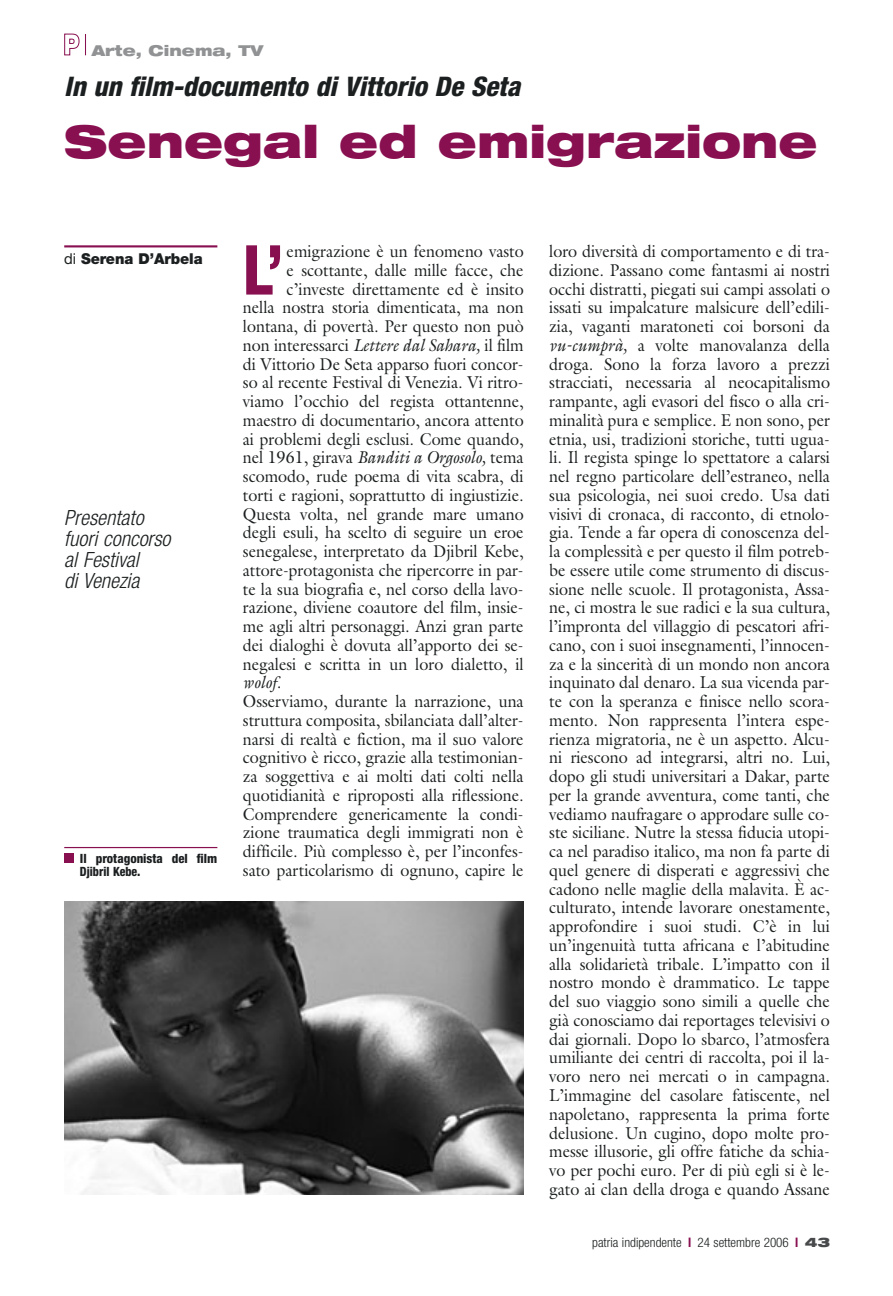
<style>
.page{position:relative;width:893px;height:1296px;background:#fff}
.page>*{position:absolute;margin:0;border:0;box-sizing:border-box;transform-origin:0 0}
.t1{font:800 condensed 69px "Helvetica Neue";color:#880f50;scale:.93 1}
.t2{font:900 expanded 45px "Helvetica Neue";color:#880f50}
.t3{font:italic 800 condensed 27px "Helvetica Neue";color:#1c1f20}
.t4{font:italic 300 condensed 21px/21px "Helvetica Neue";color:#1c1f20}
.t5{font:17.25px/18.8px "Galliard";color:#1c1f20;text-align:justify;scale:.93 1}
.t6{font:italic 17.25px "Galliard";color:#1c1f20;scale:.93 1}
.t7{font:900 15px "Helvetica Neue";letter-spacing:-.005em;color:#1c1f20}
.t8{font:900 expanded 15px "Helvetica Neue";color:#909293}
.t9{font:300 condensed 13.2px "Helvetica Neue";color:#1c1f20}
.t10{font:800 condensed 12.75px/12.8px "Helvetica Neue";color:#1c1f20}
.s1{font-weight:400}
.s2{font-style:italic}
.s3{font-weight:700;color:#880f50}
.s4{font-weight:900;font-stretch:expanded;color:#47494a}
</style>
<div class="page">
<svg style="left:64px;top:33px;width:22px;height:23px"></svg>
<hr style="left:64px;top:847px;width:153px;height:1px;background:#880f50">
<div style="left:64px;top:854px;width:9px;height:9px;background:#880f50"></div>
<hr style="left:64px;top:245px;width:153px;height:2px;background:#880f50">
<img style="left:64px;top:901px;width:459px;height:294px">
<p class="t8" style="left:92px;top:45px;width:173px">Arte, Cinema, TV</p>
<h3 class="t3" style="left:64px;top:77px;width:457px">In un film-documento di Vittorio De Seta</h3>
<h2 class="t2" style="left:64px;top:125px;width:755px">Senegal ed emigrazione</h2>
<p class="t7" style="left:64px;top:254px;width:140px"><span class="s1">di</span> Serena D’Arbela</p>
<p class="t4" style="left:64px;top:509px;width:108px">Presentato fuori concorso al Festival<br>di Venezia</p>
<p class="t10" style="left:80px;top:853px;width:139px">Il protagonista del film<br>Djibril Kebe.</p>
<p class="t5" style="left:243px;top:244px;width:303px;text-align:right">emigrazione è un fenomeno vasto<br>e scottante, dalle mille facce, che c’investe direttamente ed è insito<br>nella nostra storia dimenticata, ma non lontana, di povertà. Per questo non può non interessarci <span class="s2">Lettere dal Sahara,</span> il film di Vittorio De Seta apparso fuori concor&shy;so al recente Festival di Venezia. Vi ritro&shy;viamo l’occhio del regista ottantenne, maestro di documentario, ancora attento ai problemi degli esclusi. Come quando, nel 1961, girava <span class="s2">Banditi a Orgosolo,</span> tema scomodo, rude poema di vita scabra, di torti e ragioni, soprattutto di ingiustizie.<br>Questa volta, nel grande mare umano degli esuli, ha scelto di seguire un eroe senegalese, interpretato da Djibril Kebe, attore-protagonista che ripercorre in par&shy;te la sua biografia e, nel corso della lavo&shy;razione, diviene coautore del film, insie&shy;me agli altri personaggi. Anzi gran parte dei dialoghi è dovuta all’apporto dei se&shy;negalesi e scritta in un loro dialetto, il</p>
<p class="t6" style="left:243px;top:676px;width:43px">wolof.</p>
<p class="t5" style="left:243px;top:694px;width:303px">Osserviamo, durante la narrazione, una struttura composita, sbilanciata dall’alter&shy;narsi di realtà e fiction, ma il suo valore cognitivo è ricco, grazie alla testimonian&shy;za soggettiva e ai molti dati colti nella quotidianità e riproposti alla riflessione.<br>Comprendere genericamente la condi&shy;zione traumatica degli immigrati non è difficile. Più complesso è, per l’inconfes&shy;sato particolarismo di ognuno, capire le</p>
<h1 class="t1" style="left:243px;top:245px;width:45px">L’</h1>
<p class="t5" style="left:549px;top:244px;width:303px">loro diversità di comportamento e di tra&shy;dizione. Passano come fantasmi ai nostri occhi distratti, piegati sui campi assolati o issati su impalcature malsicure dell’edili&shy;zia, vaganti maratoneti coi borsoni da <span class="s2">vu-cumprà,</span> a volte manovalanza della droga. Sono la forza lavoro a prezzi stracciati, necessaria al neocapitalismo rampante, agli evasori del fisco o alla cri&shy;minalità pura e semplice. E non sono, per etnia, usi, tradizioni storiche, tutti ugua&shy;li. Il regista spinge lo spettatore a calarsi nel regno particolare dell’estraneo, nella sua psicologia, nei suoi credo. Usa dati visivi di cronaca, di racconto, di etnolo&shy;gia. Tende a far opera di conoscenza del&shy;la complessità e per questo il film potreb&shy;be essere utile come strumento di discus&shy;sione nelle scuole. Il protagonista, Assa&shy;ne, ci mostra le sue radici e la sua cultura, l’impronta del villaggio di pescatori afri&shy;cano, con i suoi insegnamenti, l’innocen&shy;za e la sincerità di un mondo non ancora inquinato dal denaro. La sua vicenda par&shy;te con la speranza e finisce nello scora&shy;mento. Non rappresenta l’intera espe&shy;rienza migratoria, ne è un aspetto. Alcu&shy;ni riescono ad integrarsi, altri no. Lui, dopo gli studi universitari a Dakar, parte per la grande avventura, come tanti, che vediamo naufragare o approdare sulle co&shy;ste siciliane. Nutre la stessa fiducia utopi&shy;ca nel paradiso italico, ma non fa parte di quel genere di disperati e aggressivi che cadono nelle maglie della malavita. È ac&shy;culturato, intende lavorare onestamente, approfondire i suoi studi. C’è in lui un’ingenuità tutta africana e l’abitudine alla solidarietà tribale. L’impatto con il nostro mondo è drammatico. Le tappe del suo viaggio sono simili a quelle che già conosciamo dai reportages televisivi o dai giornali. Dopo lo sbarco, l’atmosfera umiliante dei centri di raccolta, poi il la&shy;voro nero nei mercati o in campagna.<br>L’immagine del casolare fatiscente, nel napoletano, rappresenta la prima forte delusione. Un cugino, dopo molte pro&shy;messe illusorie, gli offre fatiche da schia&shy;vo per pochi euro. Per di più egli si è le&shy;gato ai clan della droga e quando Assane</p>
<p class="t9" style="left:592px;top:1238px;width:239px">patria indipendente <span class="s3">l</span> 24 settembre 2006 <span class="s3">l</span> <span class="s4">43</span></p>
</div>
